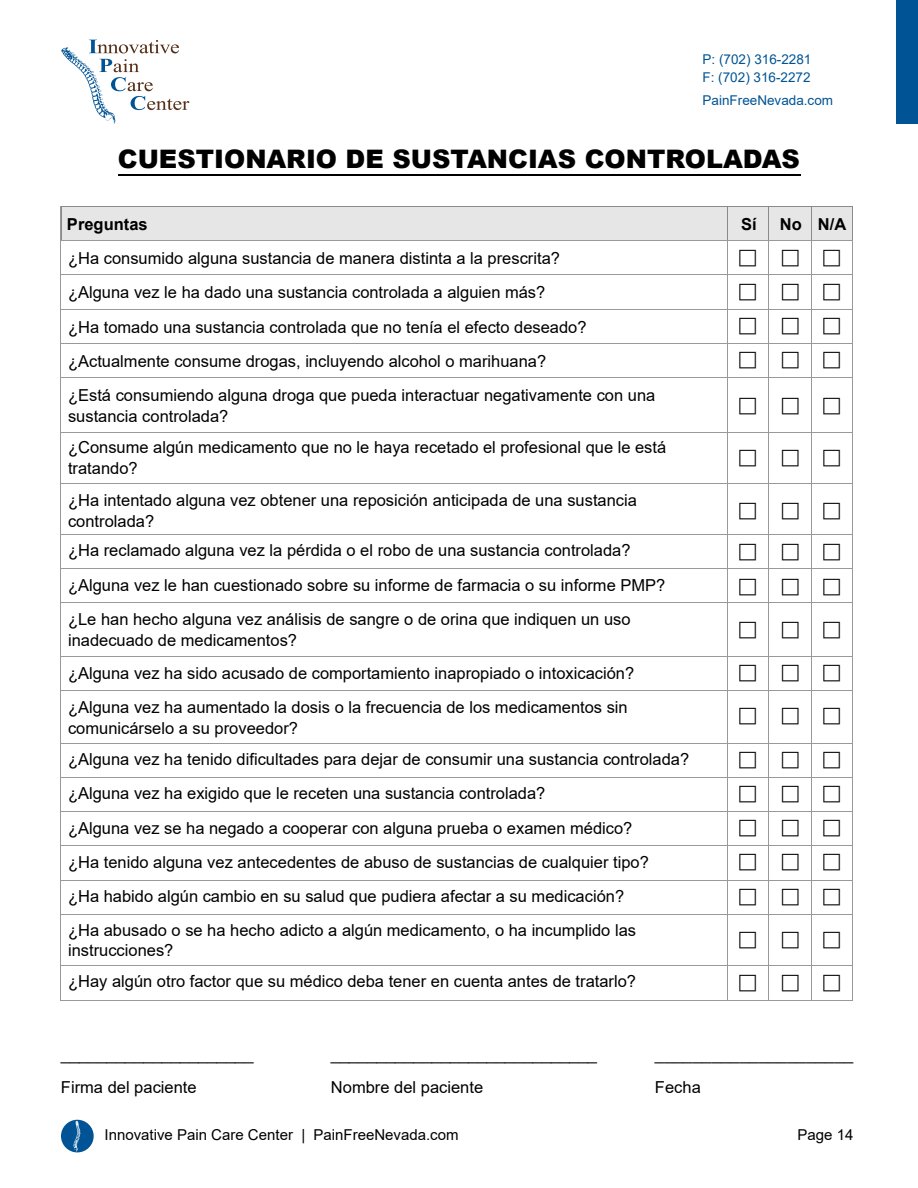
<style>
.page{position:relative;width:918px;height:1188px;background:#fff}
.page>*{position:absolute;margin:0;border:0;box-sizing:border-box;transform-origin:0 0}
.t1{font:900 25.5px "Arial";color:#000}
.t2{font:16.5px/34.2px "Arial";color:#000}
.t3{font:700 16.5px "Arial";color:#000}
.t4{font:15px "Arial";color:#000}
.t5{font:13.5px/18px "Arial";color:#005495}
</style>
<div class="page">
<div style="left:61px;top:1120px;width:33px;height:32px;background:#005495;border-radius:50%"></div>
<svg style="left:74px;top:1121px;width:7px;height:31px"></svg>
<hr style="left:61px;top:240px;width:792px;height:1px;background:#999">
<hr style="left:61px;top:274px;width:792px;height:1px;background:#999">
<hr style="left:61px;top:309px;width:792px;height:1px;background:#999">
<hr style="left:61px;top:343px;width:792px;height:1px;background:#999">
<hr style="left:61px;top:377px;width:792px;height:1px;background:#999">
<hr style="left:61px;top:432px;width:792px;height:1px;background:#999">
<hr style="left:61px;top:483px;width:792px;height:1px;background:#999">
<hr style="left:61px;top:534px;width:792px;height:1px;background:#999">
<hr style="left:61px;top:568px;width:792px;height:1px;background:#999">
<hr style="left:61px;top:602px;width:792px;height:1px;background:#999">
<hr style="left:61px;top:656px;width:792px;height:1px;background:#999">
<hr style="left:61px;top:690px;width:792px;height:1px;background:#999">
<hr style="left:61px;top:743px;width:792px;height:1px;background:#999">
<hr style="left:61px;top:777px;width:792px;height:1px;background:#999">
<hr style="left:61px;top:811px;width:792px;height:1px;background:#999">
<hr style="left:61px;top:845px;width:792px;height:1px;background:#999">
<hr style="left:61px;top:880px;width:792px;height:1px;background:#999">
<hr style="left:61px;top:914px;width:792px;height:1px;background:#999">
<hr style="left:61px;top:965px;width:792px;height:1px;background:#999">
<hr style="left:61px;top:206px;width:1px;height:795px;background:#999">
<hr style="left:727px;top:206px;width:1px;height:795px;background:#999">
<hr style="left:768px;top:207px;width:1px;height:794px;background:#999">
<hr style="left:811px;top:207px;width:1px;height:794px;background:#999">
<hr style="left:61px;top:1000px;width:792px;height:1px;background:#999">
<hr style="left:852px;top:207px;width:1px;height:794px;background:#999">
<div style="left:61px;top:206px;width:792px;height:34px;background:#e6e6e6"></div>
<hr style="left:118px;top:175px;width:682px;height:1px;background:#000">
<div style="left:896px;top:0;width:22px;height:124px;background:#005495"></div>
<svg style="left:61px;top:40px;width:128px;height:84px"></svg>
<p class="t5" style="left:703px;top:50px;width:110px">P: (702) 316-2281<br>F: (702) 316-2272</p>
<p class="t5" style="left:703px;top:91px;width:132px">PainFreeNevada.com</p>
<h1 class="t1" style="left:118px;top:140px;width:684px">CUESTIONARIO DE SUSTANCIAS CONTROLADAS</h1>
<p class="t3" style="left:67px;top:212px;width:82px">Preguntas</p>
<p class="t2" style="left:68px;top:241px;width:589px">¿Ha consumido alguna sustancia de manera distinta a la prescrita?<br>¿Alguna vez le ha dado una sustancia controlada a alguien más?<br>¿Ha tomado una sustancia controlada que no tenía el efecto deseado? ¿Actualmente consume drogas, incluyendo alcohol o marihuana?<br>¿Está consumiendo alguna droga que pueda interactuar negativamente con una</p>
<p class="t2" style="left:68px;top:401px;width:600px;line-height:31.2px">sustancia controlada?<br>¿Consume algún medicamento que no le haya recetado el profesional que le está</p>
<p class="t2" style="left:68px;top:453px;width:570px;line-height:31.2px">tratando?<br>¿Ha intentado alguna vez obtener una reposición anticipada de una sustancia</p>
<p class="t2" style="left:68px;top:506px;width:564px;line-height:29.7px">controlada?<br>¿Ha reclamado alguna vez la pérdida o el robo de una sustancia controlada?</p>
<p class="t2" style="left:68px;top:568px;width:599px">¿Alguna vez le han cuestionado sobre su informe de farmacia o su informe PMP? ¿Le han hecho alguna vez análisis de sangre o de orina que indiquen un uso</p>
<p class="t2" style="left:68px;top:624px;width:568px;line-height:32.7px">inadecuado de medicamentos?<br>¿Alguna vez ha sido acusado de comportamiento inapropiado o intoxicación?</p>
<p class="t2" style="left:68px;top:697px;width:561px;line-height:21px">¿Alguna vez ha aumentado la dosis o la frecuencia de los medicamentos sin comunicárselo a su proveedor?</p>
<p class="t2" style="left:68px;top:742px;width:623px">¿Alguna vez ha tenido dificultades para dejar de consumir una sustancia controlada? ¿Alguna vez ha exigido que le receten una sustancia controlada?<br>¿Alguna vez se ha negado a cooperar con alguna prueba o examen médico?<br>¿Ha tenido alguna vez antecedentes de abuso de sustancias de cualquier tipo?<br>¿Ha habido algún cambio en su salud que pudiera afectar a su medicación?<br>¿Ha abusado o se ha hecho adicto a algún medicamento, o ha incumplido las</p>
<p class="t2" style="left:68px;top:935px;width:570px;line-height:30.9px">instrucciones?<br>¿Hay algún otro factor que su médico deba tener en cuenta antes de tratarlo?</p>
<p class="t3" style="left:741px;top:212px;width:17px">Sí</p>
<p class="t3" style="left:780px;top:212px;width:68px">No N/A</p>
<p class="t2" style="left:61px;top:1037px;width:194px">_____________________</p>
<p class="t2" style="left:331px;top:1037px;width:268px">_____________________________</p>
<p class="t2" style="left:655px;top:1037px;width:200px">_____________________</p>
<p class="t2" style="left:61px;top:1070px;width:137px">Firma del paciente</p>
<p class="t2" style="left:331px;top:1070px;width:154px">Nombre del paciente</p>
<p class="t2" style="left:655px;top:1070px;width:47px">Fecha</p>
<p class="t4" style="left:105px;top:1125px;width:356px">Innovative Pain Care Center | PainFreeNevada.com</p>
<p class="t4" style="left:798px;top:1125px;width:57px">Page 14</p>
</div>
